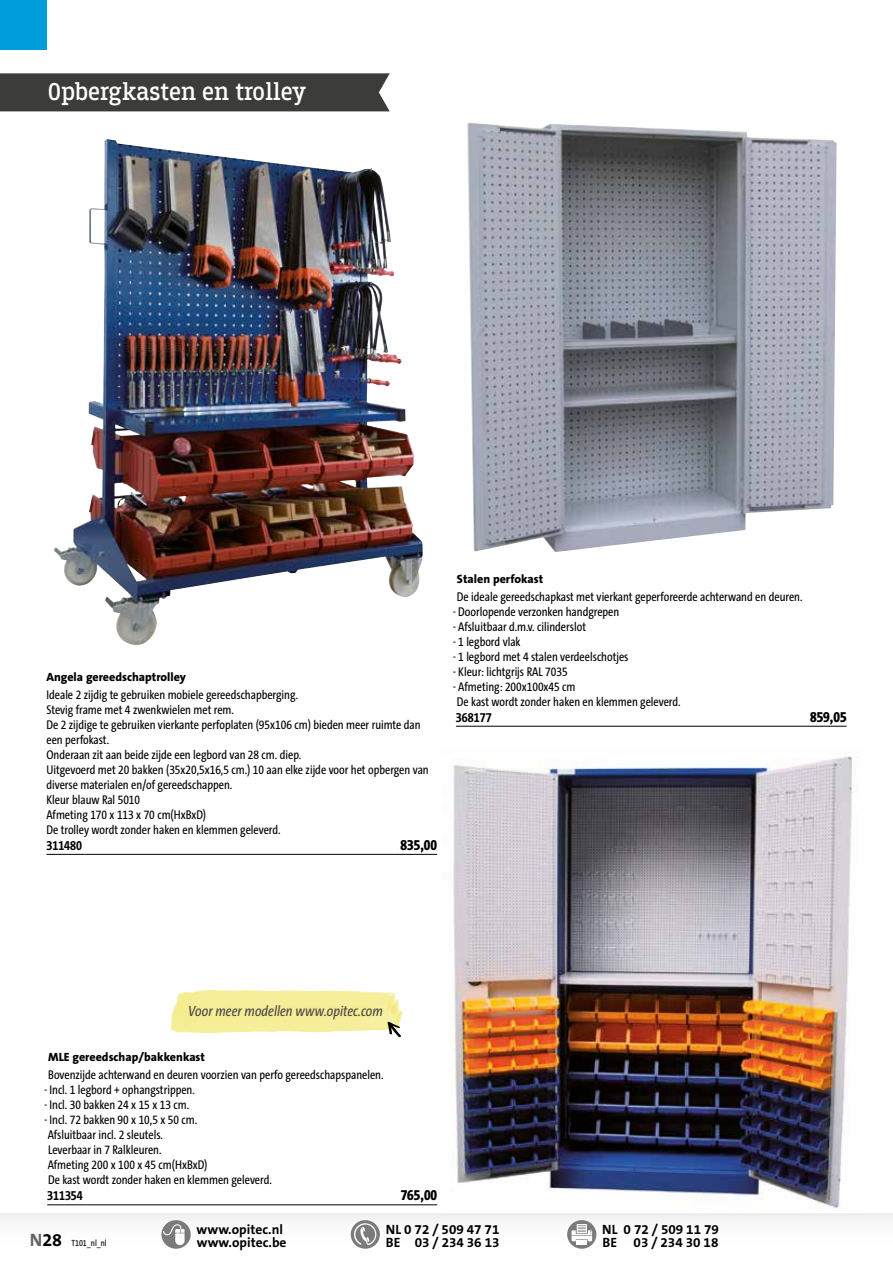
<style>
.page{position:relative;width:893px;height:1263px;background:#fff}
.page>*{position:absolute;margin:0;border:0;box-sizing:border-box;transform-origin:0 0}
.t1{font:25.5px "Breakers Slab";color:#fff}
.t2{font:italic 15px "The Sans Cd LF5 Plain";color:#4a4a49}
.t3{font:800 15px "The Sans Cd LF8";color:#000}
.t4{font:700 13.5px "The Sans B W7";color:#000}
.t5{font:700 13.5px "The Sans Cd LF7";color:#000}
.t6{font:12.75px/15px "The Sans Cd LF5 Plain";color:#000}
.t7{font:800 12px "The Sans B W8";color:#000}
.t8{font:9px "The Sans Cd LF5 Plain";color:#000}
.s1{font-family:"The Sans B W7";font-weight:700;font-size:18px;color:#646363}
.s2{font-family:"The Sans B W7";font-weight:700;font-size:18px}
</style>
<div class="page">
<div style="left:0;top:1213px;width:893px;height:50px;background:linear-gradient(to right,#fbfbfb,#fbfbfb)"></div>
<img style="left:451px;top:756px;width:402px;height:453px">
<img style="left:54px;top:141px;width:369px;height:504px">
<img style="left:467px;top:123px;width:370px;height:429px">
<svg style="left:171px;top:990px;width:232px;height:48px"></svg>
<div style="left:0;top:0;width:47px;height:50px;background:#009ddc"></div>
<svg style="left:161px;top:1220px;width:30px;height:29px"></svg>
<svg style="left:163px;top:1224px;width:22px;height:21px"></svg>
<svg style="left:351px;top:1220px;width:29px;height:29px"></svg>
<svg style="left:354px;top:1223px;width:22px;height:22px"></svg>
<svg style="left:567px;top:1220px;width:29px;height:29px"></svg>
<hr style="left:577px;top:1240px;width:10px;height:4px;background:#fff">
<svg style="left:571px;top:1224px;width:21px;height:17px"></svg>
<hr style="left:46px;top:854px;width:38px;height:1px;background:#000">
<hr style="left:84px;top:854px;width:311px;height:1px;background:#000">
<hr style="left:395px;top:854px;width:42px;height:1px;background:#000">
<hr style="left:456px;top:726px;width:38px;height:1px;background:#000">
<hr style="left:494px;top:726px;width:310px;height:1px;background:#000">
<hr style="left:804px;top:726px;width:43px;height:1px;background:#000">
<hr style="left:47px;top:1204px;width:38px;height:1px;background:#000">
<hr style="left:85px;top:1204px;width:310px;height:1px;background:#000">
<hr style="left:395px;top:1204px;width:42px;height:1px;background:#000">
<div style="left:0;top:73px;width:390px;height:38px;background:#3c3c3b"></div>
<p class="t1" style="left:48px;top:77px;width:259px">Opbergkasten en trolley</p>
<p class="t7" style="left:46px;top:669px;width:141px">Angela gereedschaptrolley</p>
<p class="t6" style="left:46px;top:687px;width:384px">Ideale 2 zijdig te gebruiken mobiele gereedschapberging.<br>Stevig frame met 4 zwenkwielen met rem.<br>De 2 zijdige te gebruiken vierkante perfoplaten (95x106 cm) bieden meer ruimte dan een perfokast.<br>Onderaan zit aan beide zijde een legbord van 28 cm. diep.<br>Uitgevoerd met 20 bakken (35x20,5x16,5 cm.) 10 aan elke zijde voor het opbergen van diverse materialen en/of gereedschappen.<br>Kleur blauw Ral 5010<br>Afmeting 170 x 113 x 70 cm(HxBxD)<br>De trolley wordt zonder haken en klemmen geleverd.</p>
<p class="t5" style="left:46px;top:836px;width:37px">311480</p>
<p class="t3" style="left:401px;top:835px;width:38px">835,00</p>
<p class="t7" style="left:457px;top:571px;width:88px">Stalen perfokast</p>
<p class="t6" style="left:457px;top:588px;width:347px">De ideale gereedschapkast met vierkant geperforeerde achterwand en deuren.</p>
<p class="t6" style="left:453px;top:603px;width:168px">- Doorlopende verzonken handgrepen</p>
<p class="t6" style="left:453px;top:618px;width:134px">- Afsluitbaar d.m.v. cilinderslot</p>
<p class="t6" style="left:453px;top:633px;width:69px">- 1 legbord vlak</p>
<p class="t6" style="left:453px;top:648px;width:177px">- 1 legbord met 4 stalen verdeelschotjes</p>
<p class="t6" style="left:453px;top:663px;width:116px">- Kleur: lichtgrijs RAL 7035</p>
<p class="t6" style="left:453px;top:678px;width:229px">- Afmeting: 200x100x45 cm<br>De kast wordt zonder haken en klemmen geleverd.</p>
<p class="t5" style="left:456px;top:708px;width:37px">368177</p>
<p class="t3" style="left:810px;top:707px;width:38px">859,05</p>
<p class="t2" style="left:188px;top:1002px;width:196px">Voor meer modellen www.opitec.com</p>
<p class="t7" style="left:48px;top:1050px;width:158px">MLE gereedschap/bakkenkast</p>
<p class="t6" style="left:48px;top:1067px;width:337px">Bovenzijde achterwand en deuren voorzien van perfo gereedschapspanelen.</p>
<p class="t6" style="left:44px;top:1082px;width:152px">- Incl. 1 legbord + ophangstrippen.</p>
<p class="t6" style="left:44px;top:1097px;width:146px">- Incl. 30 bakken 24 x 15 x 13 cm.</p>
<p class="t6" style="left:44px;top:1112px;width:229px">- Incl. 72 bakken 90 x 10,5 x 50 cm.<br>Afsluitbaar incl. 2 sleutels.<br>Leverbaar in 7 Ralkleuren.<br>Afmeting 200 x 100 x 45 cm(HxBxD)<br>De kast wordt zonder haken en klemmen geleverd.</p>
<p class="t5" style="left:47px;top:1187px;width:37px">311354</p>
<p class="t3" style="left:401px;top:1185px;width:38px">765,00</p>
<p class="t8" style="left:30px;top:1237px;width:79px"><span class="s1">N</span><span class="s2">28</span> T101_nl_nl</p>
<p class="t4" style="left:197px;top:1221px;width:88px">www.opitec.nl</p>
<p class="t4" style="left:386px;top:1221px;width:115px">NL 0 72 / 509 47 71</p>
<p class="t4" style="left:602px;top:1221px;width:118px">NL 0 72 / 509 11 79</p>
<p class="t4" style="left:197px;top:1234px;width:91px">www.opitec.be</p>
<p class="t4" style="left:386px;top:1234px;width:115px">BE 03 / 234 36 13</p>
<p class="t4" style="left:602px;top:1234px;width:117px">BE 03 / 234 30 18</p>
</div>
